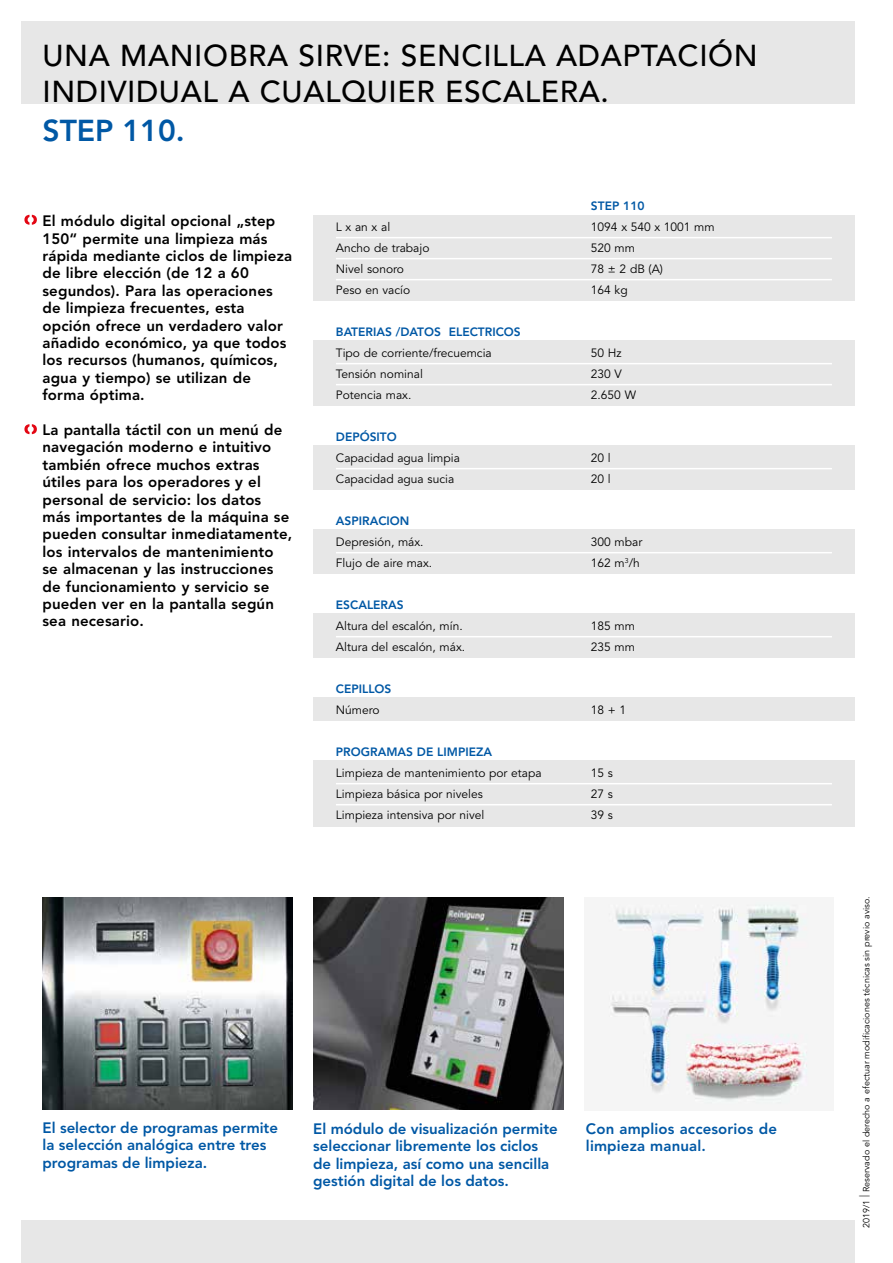
<style>
.page{position:relative;width:893px;height:1263px;background:#fff}
.page>*{position:absolute;margin:0;border:0;box-sizing:border-box;transform-origin:0 0}
.t1{font:500 30px/36px "Avenir";letter-spacing:.02em;color:#000}
.t2{font:800 30px "Avenir";color:#0058a5}
.t3{font:800 15px/17.4px "Avenir";letter-spacing:.01em;color:#000}
.t4{font:800 15px/17.4px "Avenir";color:#0058a5}
.t5{font:12px "Avenir";color:#000}
.t6{font:800 12px "Avenir";color:#0058a5}
.t7{font:9px "Avenir";color:#000}
.s1{font-size:13.5px}
</style>
<div class="page">
<div style="left:313px;top:216px;width:542px;height:611px;background:#e7e7e7"></div>
<div style="left:313px;top:301px;width:542px;height:39px;background:#fff"></div>
<div style="left:313px;top:406px;width:542px;height:39px;background:#fff"></div>
<div style="left:313px;top:490px;width:542px;height:39px;background:#fff"></div>
<div style="left:313px;top:574px;width:542px;height:39px;background:#fff"></div>
<div style="left:313px;top:658px;width:542px;height:39px;background:#fff"></div>
<div style="left:313px;top:721px;width:542px;height:38px;background:#fff"></div>
<hr style="left:336px;top:237px;width:496px;height:1px;background:#fff">
<hr style="left:336px;top:258px;width:496px;height:1px;background:#fff">
<hr style="left:336px;top:279px;width:496px;height:1px;background:#fff">
<hr style="left:336px;top:363px;width:496px;height:1px;background:#fff">
<hr style="left:336px;top:384px;width:496px;height:1px;background:#fff">
<hr style="left:336px;top:468px;width:496px;height:1px;background:#fff">
<hr style="left:336px;top:552px;width:496px;height:1px;background:#fff">
<hr style="left:336px;top:636px;width:496px;height:1px;background:#fff">
<hr style="left:336px;top:783px;width:496px;height:1px;background:#fff">
<hr style="left:336px;top:804px;width:496px;height:1px;background:#fff">
<img style="left:43px;top:897px;width:249px;height:213px">
<img style="left:313px;top:897px;width:250px;height:213px">
<div style="left:21px;top:21px;width:834px;height:83px;background:#e7e7e7"></div>
<div style="left:21px;top:1220px;width:834px;height:43px;background:#e7e7e7"></div>
<img style="left:608px;top:900px;width:201px;height:205px">
<svg style="left:24px;top:215px;width:13px;height:10px"></svg>
<svg style="left:24px;top:424px;width:13px;height:10px"></svg>
<h1 class="t1" style="left:43px;top:37px;width:717px">UNA MANIOBRA SIRVE: SENCILLA ADAPTACIÓN<br>INDIVIDUAL A CUALQUIER ESCALERA.</h1>
<h1 class="t2" style="left:43px;top:117px;width:144px">STEP 110.</h1>
<p class="t3" style="left:43px;top:213px;width:251px">El módulo digital opcional „step<br>150“ permite una limpieza más rápida mediante ciclos de limpieza de libre elección (de 12 a 60 segundos). Para las operaciones de limpieza frecuentes, esta opción ofrece un verdadero valor añadido económico, ya que todos los recursos (humanos, químicos, agua y tiempo) se utilizan de forma óptima.</p>
<p class="t3" style="left:43px;top:422px;width:251px">La pantalla táctil con un menú de navegación moderno e intuitivo también ofrece muchos extras útiles para los operadores y el personal de servicio: los datos más importantes de la máquina se pueden consultar inmediatamente, los intervalos de mantenimiento se almacenan y las instrucciones de funcionamiento y servicio se pueden ver en la pantalla según sea necesario.</p>
<p class="t6" style="left:591px;top:200px;width:55px">STEP 110</p>
<p class="t5" style="left:336px;top:221px;width:56px">L x an x al</p>
<p class="t5" style="left:591px;top:221px;width:125px">1094 x 540 x 1001 mm</p>
<p class="t5" style="left:336px;top:242px;width:95px">Ancho de trabajo</p>
<p class="t5" style="left:591px;top:242px;width:46px">520 mm</p>
<p class="t5" style="left:336px;top:263px;width:70px">Nivel sonoro</p>
<p class="t5" style="left:591px;top:263px;width:74px">78 ± 2 dB (A)</p>
<p class="t5" style="left:336px;top:284px;width:76px">Peso en vacío</p>
<p class="t5" style="left:591px;top:284px;width:38px">164 kg</p>
<p class="t6" style="left:336px;top:326px;width:186px">BATERIAS /DATOS ELECTRICOS</p>
<p class="t5" style="left:336px;top:347px;width:157px">Tipo de corriente/frecuemcia</p>
<p class="t5" style="left:591px;top:347px;width:32px">50 Hz</p>
<p class="t5" style="left:336px;top:368px;width:89px">Tensión nominal</p>
<p class="t5" style="left:591px;top:368px;width:33px">230 V</p>
<p class="t5" style="left:336px;top:389px;width:77px">Potencia max.</p>
<p class="t5" style="left:591px;top:389px;width:47px">2.650 W</p>
<p class="t6" style="left:336px;top:431px;width:62px">DEPÓSITO</p>
<p class="t5" style="left:336px;top:452px;width:126px">Capacidad agua limpia</p>
<p class="t5" style="left:591px;top:452px;width:21px">20 l</p>
<p class="t5" style="left:336px;top:473px;width:120px">Capacidad agua sucia</p>
<p class="t5" style="left:591px;top:473px;width:21px">20 l</p>
<p class="t6" style="left:336px;top:515px;width:75px">ASPIRACION</p>
<p class="t5" style="left:336px;top:536px;width:89px">Depresión, máx.</p>
<p class="t5" style="left:591px;top:536px;width:53px">300 mbar</p>
<p class="t5" style="left:336px;top:557px;width:98px">Flujo de aire max.</p>
<p class="t5" style="left:591px;top:557px;width:50px">162 m<sup>3</sup>/h</p>
<p class="t6" style="left:336px;top:599px;width:69px">ESCALERAS</p>
<p class="t5" style="left:336px;top:620px;width:128px">Altura del escalón, mín.</p>
<p class="t5" style="left:591px;top:620px;width:46px">185 mm</p>
<p class="t5" style="left:336px;top:641px;width:131px">Altura del escalón, máx.</p>
<p class="t5" style="left:591px;top:641px;width:46px">235 mm</p>
<p class="t6" style="left:336px;top:683px;width:57px">CEPILLOS</p>
<p class="t5" style="left:336px;top:704px;width:45px">Número</p>
<p class="t5" style="left:591px;top:704px;width:37px">18 + 1</p>
<p class="t6" style="left:336px;top:746px;width:158px">PROGRAMAS DE LIMPIEZA</p>
<p class="t5" style="left:336px;top:767px;width:207px">Limpieza de mantenimiento por etapa</p>
<p class="t5" style="left:591px;top:767px;width:24px">15 s</p>
<p class="t5" style="left:336px;top:788px;width:149px">Limpieza básica por niveles</p>
<p class="t5" style="left:591px;top:788px;width:24px">27 s</p>
<p class="t5" style="left:336px;top:809px;width:150px">Limpieza intensiva por nivel</p>
<p class="t5" style="left:591px;top:809px;width:24px">39 s</p>
<p class="t4" style="left:43px;top:1120px;width:237px">El selector de programas permite la selección analógica entre tres programas de limpieza.</p>
<p class="t4" style="left:313px;top:1121px;width:246px">El módulo de visualización permite seleccionar libremente los ciclos de limpieza, así como una sencilla gestión digital de los datos.</p>
<p class="t4" style="left:586px;top:1121px;width:193px">Con amplios accesorios de limpieza manual.</p>
<p class="t7" style="left:863px;top:1228px;width:333px;rotate:-90deg">2019/1 <span class="s1">|</span> Reservado el derecho a efectuar modificaciones técnicas sin previo aviso.</p>
</div>
